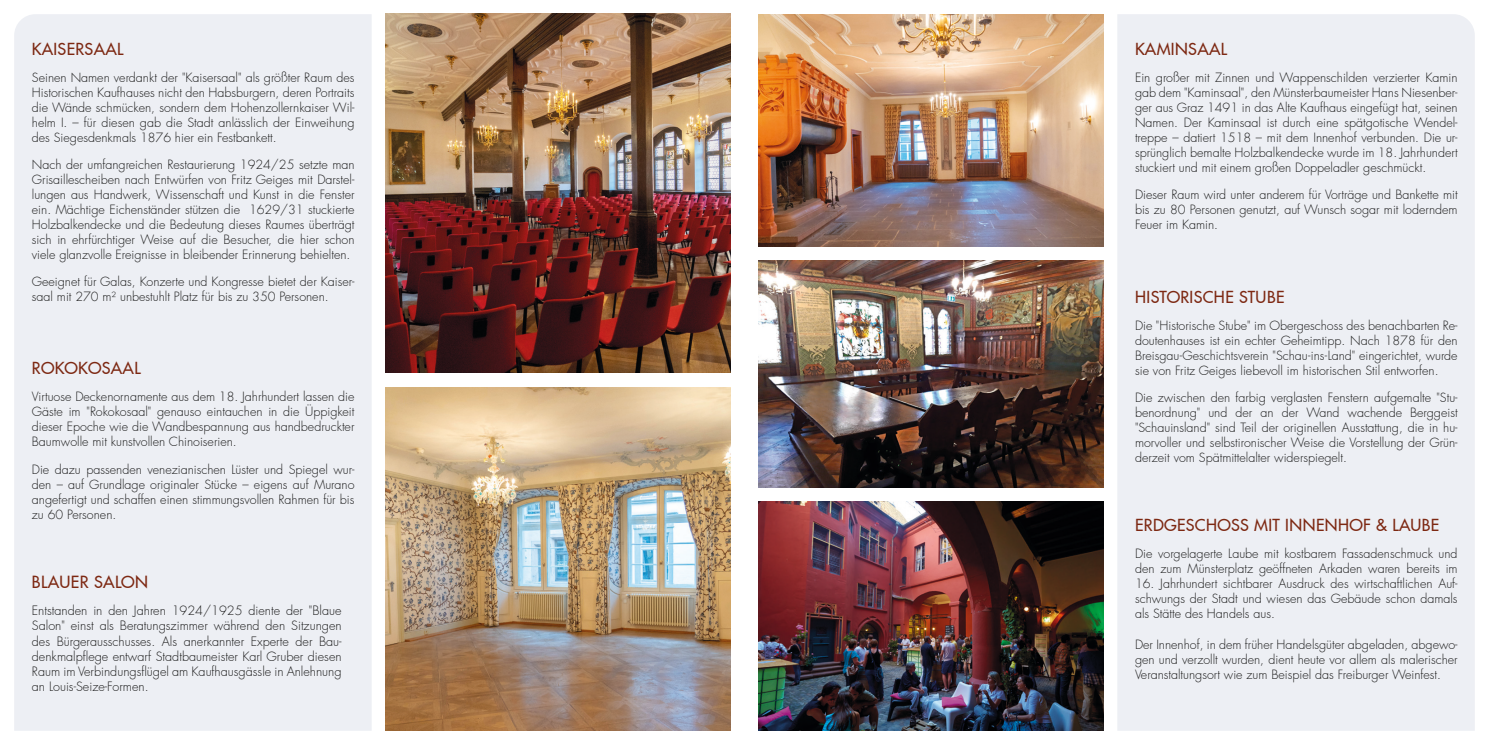
<style>
.page{position:relative;width:1489px;height:745px;background:#fff}
.page>*{position:absolute;margin:0;border:0;box-sizing:border-box;transform-origin:0 0}
.t1{font:500 16.38px "Futura LT Pro";letter-spacing:.02em;color:#7d2812}
.t2{font:500 16.25px "Futura LT Pro";letter-spacing:.02em;color:#7d2812}
.t3{font:300 12.62px/15.1px "Futura LT Pro";color:#1c1c1c;text-align:justify}
.t4{font:300 12.5px/15px "Futura LT Pro";color:#1c1c1c;text-align:justify}
</style>
<div class="page">
<img style="left:386px;top:14px;width:344px;height:358px">
<div style="left:14px;top:14px;width:357px;height:716px;background:#edeff4"></div>
<img style="left:386px;top:387px;width:344px;height:343px">
<div style="left:1117px;top:14px;width:357px;height:716px;background:#edeff4"></div>
<img style="left:758px;top:14px;width:345px;height:232px">
<img style="left:758px;top:260px;width:345px;height:227px">
<img style="left:758px;top:501px;width:345px;height:229px">
<h2 class="t2" style="left:32px;top:37px;width:93px">KAISERSAAL</h2>
<p class="t4" style="left:32px;top:70px;width:324px">Seinen Namen verdankt der "Kaisersaal" als größter Raum des Historischen Kaufhauses nicht den Habsburgern, deren Portraits die Wände schmücken, sondern dem Hohenzollernkaiser Wil&shy;helm I. – für diesen gab die Stadt anlässlich der Einweihung des Siegesdenkmals 1876 hier ein Festbankett.</p>
<p class="t4" style="left:32px;top:157px;width:324px">Nach der umfangreichen Restaurierung 1924/25 setzte man Grisaillescheiben nach Entwürfen von Fritz Geiges mit Darstel&shy;lungen aus Handwerk, Wissenschaft und Kunst in die Fenster ein. Mächtige Eichenständer stützen die 1629/31 stuckierte Holzbalkendecke und die Bedeutung dieses Raumes überträgt sich in ehrfürchtiger Weise auf die Besucher, die hier schon viele glanzvolle Ereignisse in bleibender Erinnerung behielten.</p>
<p class="t4" style="left:32px;top:274px;width:324px">Geeignet für Galas, Konzerte und Kongresse bietet der Kaiser&shy;saal mit 270 m² unbestuhlt Platz für bis zu 350 Personen.</p>
<h2 class="t2" style="left:32px;top:356px;width:110px">ROKOKOSAAL</h2>
<p class="t4" style="left:32px;top:389px;width:324px">Virtuose Deckenornamente aus dem 18. Jahrhundert lassen die Gäste im "Rokokosaal" genauso eintauchen in die Üppigkeit dieser Epoche wie die Wandbespannung aus handbedruckter Baumwolle mit kunstvollen Chinoiserien.</p>
<p class="t4" style="left:32px;top:461px;width:324px">Die dazu passenden venezianischen Lüster und Spiegel wur&shy;den – auf Grundlage originaler Stücke – eigens auf Murano angefertigt und schaffen einen stimmungsvollen Rahmen für bis zu 60 Personen.</p>
<h1 class="t1" style="left:32px;top:569px;width:118px">BLAUER SALON</h1>
<p class="t3" style="left:32px;top:602px;width:311px">Entstanden in den Jahren 1924/1925 diente der "Blaue Salon" einst als Beratungszimmer während den Sitzungen des Bürgerausschusses. Als anerkannter Experte der Bau&shy;denkmalpflege entwarf Stadtbaumeister Karl Gruber diesen Raum im Verbindungsflügel am Kaufhausgässle in Anlehnung an Louis-Seize-Formen.</p>
<h2 class="t2" style="left:1134px;top:37px;width:94px">KAMINSAAL</h2>
<p class="t4" style="left:1134px;top:70px;width:324px">Ein großer mit Zinnen und Wappenschilden verzierter Kamin gab dem "Kaminsaal", den Münsterbaumeister Hans Niesenber&shy;ger aus Graz 1491 in das Alte Kaufhaus eingefügt hat, seinen Namen. Der Kaminsaal ist durch eine spätgotische Wendel&shy;treppe – datiert 1518 – mit dem Innenhof verbunden. Die ur&shy;sprünglich bemalte Holzbalkendecke wurde im 18. Jahrhundert stuckiert und mit einem großen Doppeladler geschmückt.</p>
<p class="t4" style="left:1134px;top:187px;width:324px">Dieser Raum wird unter anderem für Vorträge und Bankette mit bis zu 80 Personen genutzt, auf Wunsch sogar mit loderndem Feuer im Kamin.</p>
<h2 class="t2" style="left:1134px;top:284px;width:151px">HISTORISCHE STUBE</h2>
<p class="t4" style="left:1134px;top:317px;width:324px">Die "Historische Stube" im Obergeschoss des benachbarten Re&shy;doutenhauses ist ein echter Geheimtipp. Nach 1878 für den Breisgau-Geschichtsverein "Schau-ins-Land" eingerichtet, wurde sie von Fritz Geiges liebevoll im historischen Stil entworfen.</p>
<p class="t4" style="left:1134px;top:389px;width:324px">Die zwischen den farbig verglasten Fenstern aufgemalte "Stu&shy;benordnung" und der an der Wand wachende Berggeist "Schauinsland" sind Teil der originellen Ausstattung, die in hu&shy;morvoller und selbstironischer Weise die Vorstellung der Grün&shy;derzeit vom Spätmittelalter widerspiegelt.</p>
<h2 class="t2" style="left:1134px;top:513px;width:306px">ERDGESCHOSS MIT INNENHOF &amp; LAUBE</h2>
<p class="t4" style="left:1134px;top:546px;width:324px">Die vorgelagerte Laube mit kostbarem Fassadenschmuck und den zum Münsterplatz geöffneten Arkaden waren bereits im</p>
<p class="t4" style="left:1134px;top:576px;width:324px">16. Jahrhundert sichtbarer Ausdruck des wirtschaftlichen Auf&shy;schwungs der Stadt und wiesen das Gebäude schon damals als Stätte des Handels aus.</p>
<p class="t4" style="left:1134px;top:636px;width:324px">Der Innenhof, in dem früher Handelsgüter abgeladen, abgewo&shy;gen und verzollt wurden, dient heute vor allem als malerischer Veranstaltungsort wie zum Beispiel das Freiburger Weinfest.</p>
</div>
